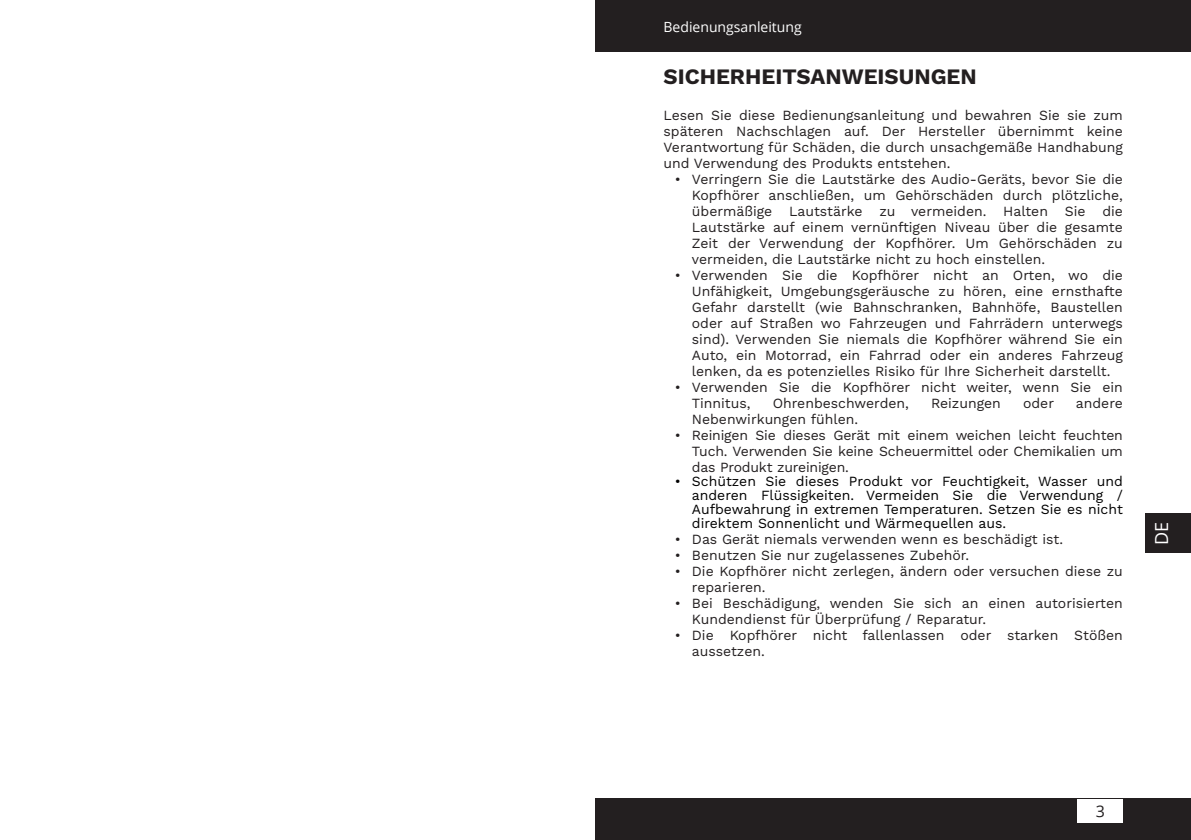
<style>
.page{position:relative;width:1191px;height:840px;background:#fff}
.page>*{position:absolute;margin:0;border:0;box-sizing:border-box;transform-origin:0 0}
.t1{font:700 22px "Work Sans";color:#231f20}
.t2{font:18px "Open Sans";color:#fff}
.t3{font:16px "Open Sans";color:#231f20}
.t4{font:14px/16px "Work Sans";color:#231f20;text-align:justify}
.t5{font:14px/14px "Work Sans";color:#000;text-align:justify}
.t6{font:14px "Open Sans";color:#fff}
</style>
<div class="page">
<div style="left:595px;top:0;width:596px;height:51px;background:#231f20"></div>
<div style="left:595px;top:798px;width:596px;height:41px;background:#231f20"></div>
<div style="left:1077px;top:798px;width:46px;height:24px;background:#fff"></div>
<div style="left:1145px;top:513px;width:46px;height:39px;background:#231f20"></div>
<p class="t6" style="left:663px;top:22px;width:140px">Bedienungsanleitung</p>
<h1 class="t1" style="left:663px;top:63px;width:315px">SICHERHEITSANWEISUNGEN</h1>
<p class="t4" style="left:663px;top:107px;width:461px">Lesen Sie diese Bedienungsanleitung und bewahren Sie sie zum späteren Nachschlagen auf. Der Hersteller übernimmt keine Verantwortung für Schäden, die durch unsachgemäße Handhabung und Verwendung des Produkts entstehen.</p>
<p class="t4" style="left:692px;top:171px;width:432px;text-indent:-17px">• Verringern Sie die Lautstärke des Audio-Geräts, bevor Sie die Kopfhörer anschließen, um Gehörschäden durch plötzliche, übermäßige Lautstärke zu vermeiden. Halten Sie die Lautstärke auf einem vernünftigen Niveau über die gesamte Zeit der Verwendung der Kopfhörer. Um Gehörschäden zu vermeiden, die Lautstärke nicht zu hoch einstellen.</p>
<p class="t4" style="left:692px;top:267px;width:432px;text-indent:-17px">• Verwenden Sie die Kopfhörer nicht an Orten, wo die Unfähigkeit, Umgebungsgeräusche zu hören, eine ernsthafte Gefahr darstellt (wie Bahnschranken, Bahnhöfe, Baustellen oder auf Straßen wo Fahrzeugen und Fahrrädern unterwegs sind). Verwenden Sie niemals die Kopfhörer während Sie ein Auto, ein Motorrad, ein Fahrrad oder ein anderes Fahrzeug lenken, da es potenzielles Risiko für Ihre Sicherheit darstellt.</p>
<p class="t4" style="left:692px;top:379px;width:432px;text-indent:-17px">• Verwenden Sie die Kopfhörer nicht weiter, wenn Sie ein<br>Tinnitus,</p>
<p class="t4" style="left:772px;top:395px;width:138px">Ohrenbeschwerden,</p>
<p class="t4" style="left:931px;top:395px;width:71px">Reizungen</p>
<p class="t4" style="left:1023px;top:395px;width:32px">oder</p>
<p class="t4" style="left:1076px;top:395px;width:49px">andere</p>
<p class="t4" style="left:692px;top:411px;width:168px">Nebenwirkungen fühlen.</p>
<p class="t4" style="left:692px;top:427px;width:432px;text-indent:-17px">• Reinigen Sie dieses Gerät mit einem weichen leicht feuchten Tuch. Verwenden Sie keine Scheuermittel oder Chemikalien um das Produkt zureinigen.</p>
<p class="t5" style="left:692px;top:474px;width:432px;text-indent:-17px">• Schützen Sie dieses Produkt vor Feuchtigkeit, Wasser und anderen Flüssigkeiten. Vermeiden Sie die Verwendung / Aufbewahrung in extremen Temperaturen. Setzen Sie es nicht direktem Sonnenlicht und Wärmequellen aus.</p>
<p class="t4" style="left:675px;top:531px;width:390px">• Das Gerät niemals verwenden wenn es beschädigt ist.</p>
<p class="t4" style="left:675px;top:547px;width:296px">• Benutzen Sie nur zugelassenes Zubehör.</p>
<p class="t4" style="left:692px;top:563px;width:432px;text-indent:-17px">• Die Kopfhörer nicht zerlegen, ändern oder versuchen diese zu reparieren.</p>
<p class="t4" style="left:692px;top:595px;width:432px;text-indent:-17px">• Bei Beschädigung, wenden Sie sich an einen autorisierten<br>Kundendienst für Überprüfung / Reparatur.</p>
<p class="t4" style="left:692px;top:627px;width:432px;text-indent:-17px">• Die Kopfhörer nicht fallenlassen oder starken Stößen aussetzen.</p>
<p class="t2" style="left:1154px;top:544px;width:25px;rotate:-90deg">DE</p>
<p class="t3" style="left:1095px;top:804px;width:11px">3</p>
</div>
